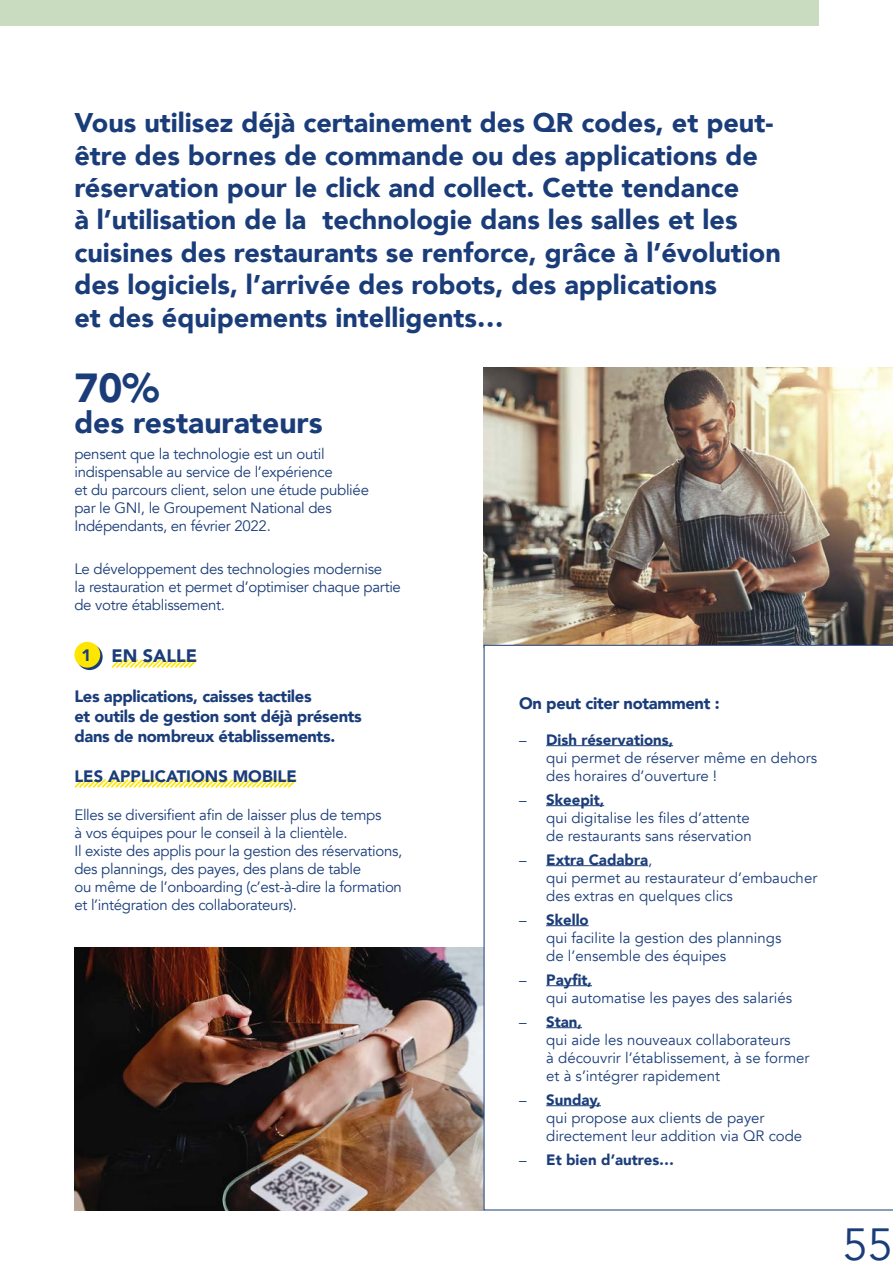
<style>
.page{position:relative;width:893px;height:1263px;background:#fff}
.page>*{position:absolute;margin:0;border:0;box-sizing:border-box;transform-origin:0 0}
.t1{font:45px "Avenir";color:#1a3d7a}
.t2{font:900 40.5px "Avenir";color:#1a3d7a}
.t3{font:900 30px "Avenir";color:#1a3d7a}
.t4{font:900 27px/32.4px "Avenir";color:#1a3d7a}
.t5{font:900 18px "Avenir";color:#1a3d7a}
.t6{font:900 16.5px/19.8px "Avenir";letter-spacing:-.02em;color:#1a3d7a}
.t7{font:900 16.5px "Avenir";color:#1a3d7a}
.t8{font:15px/18px "Avenir";letter-spacing:-.02em;color:#1a3d7a}
.t9{font:15px/18px "Avenir";color:#1a3d7a}
.t10{font:900 15px "Avenir";color:#1a3d7a}
.s1{font-weight:900}
.s2{font-weight:400}
</style>
<div class="page">
<div style="left:0;top:0;width:819px;height:25px;background:#c9dcc0"></div>
<svg style="left:111px;top:659px;width:87px;height:9px"></svg>
<svg style="left:77px;top:644px;width:26px;height:26px"></svg>
<div style="left:74px;top:642px;width:26px;height:26px;background:#ffe600;border-radius:50%"></div>
<svg style="left:74px;top:779px;width:223px;height:9px"></svg>
<img style="left:74px;top:947px;width:410px;height:263px">
<img style="left:484px;top:367px;width:409px;height:278px">
<svg style="left:484px;top:645px;width:409px;height:565px"></svg>
<hr style="left:546px;top:745px;width:127px;height:1px;background:#1a3d7a">
<hr style="left:546px;top:805px;width:58px;height:1px;background:#1a3d7a">
<hr style="left:546px;top:865px;width:102px;height:1px;background:#1a3d7a">
<hr style="left:546px;top:925px;width:43px;height:1px;background:#1a3d7a">
<hr style="left:546px;top:985px;width:46px;height:1px;background:#1a3d7a">
<hr style="left:546px;top:1027px;width:36px;height:1px;background:#1a3d7a">
<hr style="left:546px;top:1105px;width:55px;height:1px;background:#1a3d7a">
<p class="t4" style="left:74px;top:106px;width:708px">Vous utilisez déjà certainement des QR codes, et peut&shy;être des bornes de commande ou des applications de réservation pour le click and collect. Cette tendance<br>à l’utilisation de la technologie dans les salles et les cuisines des restaurants se renforce, grâce à l’évolution des logiciels, l’arrivée des robots, des applications<br>et des équipements intelligents…</p>
<p class="t2" style="left:74px;top:353px;width:86px">70%</p>
<p class="t3" style="left:74px;top:397px;width:250px">des restaurateurs</p>
<p class="t8" style="left:74px;top:445px;width:296px">pensent que la technologie est un outil indispensable au service de l’expérience<br>et du parcours client, selon une étude publiée par le GNI, le Groupement National des Indépendants, en février 2022.</p>
<p class="t8" style="left:74px;top:560px;width:328px">Le développement des technologies modernise<br>la restauration et permet d’optimiser chaque partie de votre établissement.</p>
<p class="t6" style="left:82px;top:645px;width:11px">1</p>
<p class="t5" style="left:112px;top:640px;width:87px">EN SALLE</p>
<p class="t6" style="left:74px;top:686px;width:289px">Les applications, caisses tactiles<br>et outils de gestion sont déjà présents dans de nombreux établissements.</p>
<p class="t7" style="left:74px;top:762px;width:224px">LES APPLICATIONS MOBILE</p>
<p class="t8" style="left:74px;top:806px;width:330px">Elles se diversifient afin de laisser plus de temps<br>à vos équipes pour le conseil à la clientèle.<br>Il existe des applis pour la gestion des réservations, des plannings, des payes, des plans de table<br>ou même de l’onboarding (c’est-à-dire la formation et l’intégration des collaborateurs).</p>
<p class="t6" style="left:519px;top:692px;width:202px">On peut citer notamment :</p>
<p class="t9" style="left:546px;top:731px;width:272px;text-indent:-27px">– <span class="s1">Dish réservations,<br></span>qui permet de réserver même en dehors des horaires d’ouverture !</p>
<p class="t9" style="left:546px;top:791px;width:207px;text-indent:-27px">– <span class="s1">Skeepit,<br></span>qui digitalise les files d’attente de restaurants sans réservation</p>
<p class="t9" style="left:546px;top:851px;width:273px;text-indent:-27px">– <span class="s1">Extra Cadabra</span>,<br>qui permet au restaurateur d’embaucher des extras en quelques clics</p>
<p class="t9" style="left:546px;top:911px;width:237px;text-indent:-27px">– <span class="s1">Skello<br></span>qui facilite la gestion des plannings de l’ensemble des équipes</p>
<p class="t9" style="left:546px;top:971px;width:247px;text-indent:-27px">– <span class="s1">Payfit,<br></span>qui automatise les payes des salariés</p>
<p class="t9" style="left:546px;top:1013px;width:265px;text-indent:-27px">– <span class="s1">Stan,<br></span>qui aide les nouveaux collaborateurs<br>à découvrir l’établissement, à se former et à s’intégrer rapidement</p>
<p class="t9" style="left:546px;top:1091px;width:258px;text-indent:-27px">– <span class="s1">Sunday,<br></span>qui propose aux clients de payer directement leur addition via QR code</p>
<p class="t10" style="left:519px;top:1146px;width:157px"><span class="s2">–</span> Et bien d’autres…</p>
<p class="t1" style="left:843px;top:1218px;width:52px">55</p>
</div>
